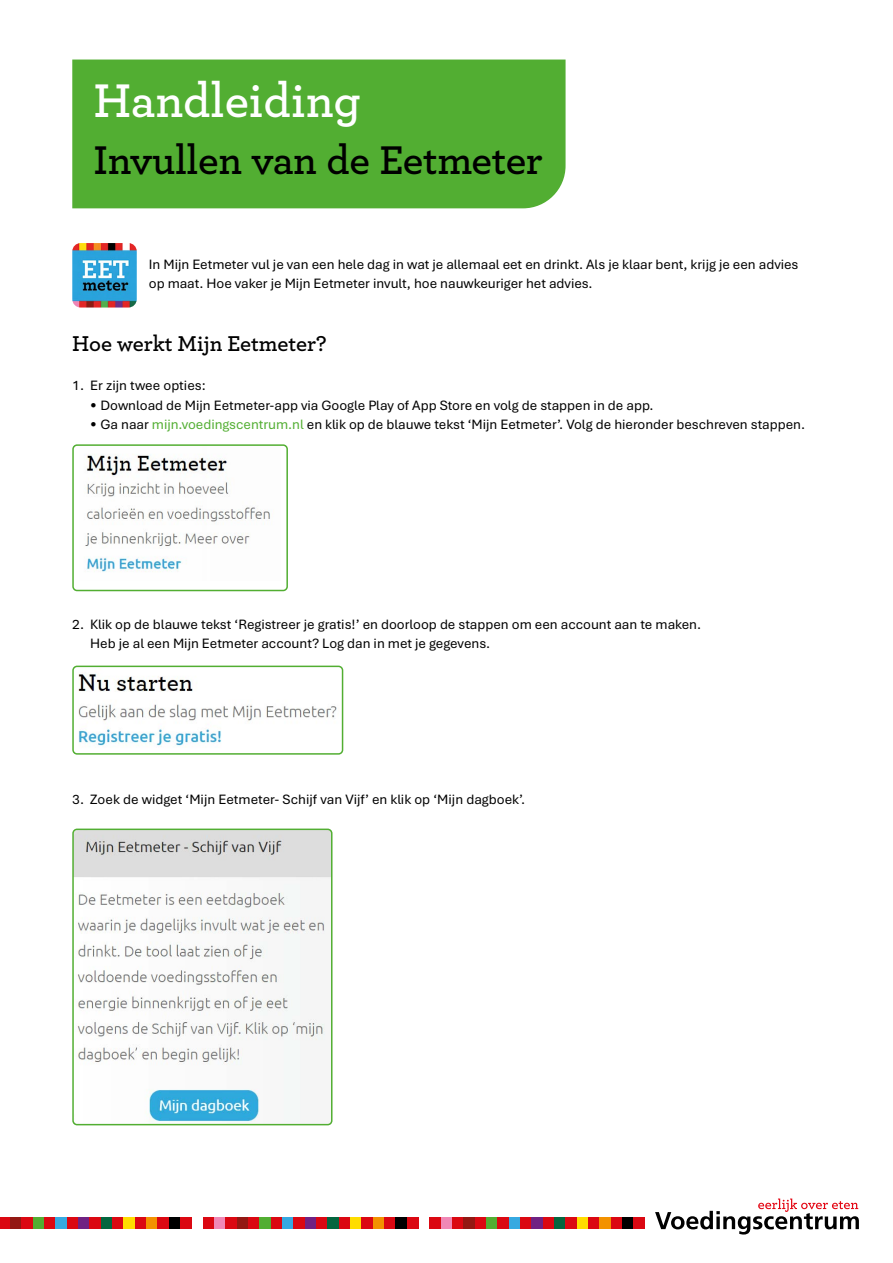
<style>
.page{position:relative;width:893px;height:1263px;background:#fff}
.page>*{position:absolute;margin:0;border:0;box-sizing:border-box;transform-origin:0 0}
.t1{font:600 49.5px "Archer";color:#fff}
.t2{font:600 42px "Archer";letter-spacing:-.01em;color:#000}
.t3{font:600 22.5px "Archer";color:#000}
.t4{font:14.25px/19.5px "Bierstadt";color:#000}
.s1{color:#52ae32}
</style>
<div class="page">
<img style="left:85px;top:454px;width:185px;height:118px">
<div style="left:72px;top:444px;width:216px;height:147px;border:2px solid #52ae32;border-radius:4px"></div>
<img style="left:78px;top:673px;width:259px;height:74px">
<div style="left:72px;top:666px;width:271px;height:89px;border:2px solid #52ae32;border-radius:4px"></div>
<img style="left:75px;top:831px;width:257px;height:294px">
<div style="left:72px;top:828px;width:260px;height:297px;border:2px solid #52ae32;border-radius:4px"></div>
<div style="left:430px;top:1217px;width:11px;height:11px;background:#db0812"></div>
<div style="left:441px;top:1217px;width:11px;height:11px;background:#f088b6"></div>
<div style="left:452px;top:1217px;width:12px;height:11px;background:#db0812"></div>
<div style="left:464px;top:1217px;width:11px;height:11px;background:#931813"></div>
<div style="left:475px;top:1217px;width:11px;height:11px;background:#db0812"></div>
<div style="left:486px;top:1217px;width:12px;height:11px;background:#52ae32"></div>
<div style="left:498px;top:1217px;width:11px;height:11px;background:#db0812"></div>
<div style="left:509px;top:1217px;width:11px;height:11px;background:#36a9e1"></div>
<div style="left:520px;top:1217px;width:12px;height:11px;background:#db0812"></div>
<div style="left:532px;top:1217px;width:11px;height:11px;background:#702283"></div>
<div style="left:543px;top:1217px;width:11px;height:11px;background:#db0812"></div>
<div style="left:554px;top:1217px;width:12px;height:11px;background:#04663f"></div>
<div style="left:566px;top:1217px;width:11px;height:11px;background:#db0812"></div>
<div style="left:577px;top:1217px;width:11px;height:11px;background:#fd0"></div>
<div style="left:588px;top:1217px;width:12px;height:11px;background:#db0812"></div>
<div style="left:600px;top:1217px;width:11px;height:11px;background:#f39200"></div>
<div style="left:611px;top:1217px;width:11px;height:11px;background:#db0812"></div>
<div style="left:622px;top:1217px;width:12px;height:11px;background:#000"></div>
<div style="left:634px;top:1217px;width:11px;height:11px;background:#db0812"></div>
<div style="left:203px;top:1217px;width:11px;height:11px;background:#db0812"></div>
<div style="left:214px;top:1217px;width:12px;height:11px;background:#f088b6"></div>
<div style="left:226px;top:1217px;width:11px;height:11px;background:#db0812"></div>
<div style="left:237px;top:1217px;width:11px;height:11px;background:#931813"></div>
<div style="left:248px;top:1217px;width:12px;height:11px;background:#db0812"></div>
<div style="left:260px;top:1217px;width:11px;height:11px;background:#52ae32"></div>
<div style="left:271px;top:1217px;width:11px;height:11px;background:#db0812"></div>
<div style="left:282px;top:1217px;width:12px;height:11px;background:#36a9e1"></div>
<div style="left:294px;top:1217px;width:11px;height:11px;background:#db0812"></div>
<div style="left:305px;top:1217px;width:11px;height:11px;background:#702283"></div>
<div style="left:316px;top:1217px;width:12px;height:11px;background:#db0812"></div>
<div style="left:328px;top:1217px;width:11px;height:11px;background:#04663f"></div>
<div style="left:339px;top:1217px;width:11px;height:11px;background:#db0812"></div>
<div style="left:350px;top:1217px;width:12px;height:11px;background:#fd0"></div>
<div style="left:362px;top:1217px;width:11px;height:11px;background:#db0812"></div>
<div style="left:373px;top:1217px;width:11px;height:11px;background:#f39200"></div>
<div style="left:384px;top:1217px;width:12px;height:11px;background:#db0812"></div>
<div style="left:396px;top:1217px;width:11px;height:11px;background:#000"></div>
<div style="left:407px;top:1217px;width:11px;height:11px;background:#db0812"></div>
<div style="left:0;top:1217px;width:10px;height:11px;background:#db0812"></div>
<div style="left:10px;top:1217px;width:12px;height:11px;background:#931813"></div>
<div style="left:22px;top:1217px;width:11px;height:11px;background:#db0812"></div>
<div style="left:33px;top:1217px;width:11px;height:11px;background:#52ae32"></div>
<div style="left:44px;top:1217px;width:12px;height:11px;background:#db0812"></div>
<div style="left:56px;top:1217px;width:11px;height:11px;background:#36a9e1"></div>
<div style="left:67px;top:1217px;width:11px;height:11px;background:#db0812"></div>
<div style="left:78px;top:1217px;width:12px;height:11px;background:#702283"></div>
<div style="left:90px;top:1217px;width:11px;height:11px;background:#db0812"></div>
<div style="left:101px;top:1217px;width:11px;height:11px;background:#04663f"></div>
<div style="left:112px;top:1217px;width:12px;height:11px;background:#db0812"></div>
<div style="left:124px;top:1217px;width:11px;height:11px;background:#fd0"></div>
<div style="left:135px;top:1217px;width:11px;height:11px;background:#db0812"></div>
<div style="left:146px;top:1217px;width:12px;height:11px;background:#f39200"></div>
<div style="left:158px;top:1217px;width:11px;height:11px;background:#db0812"></div>
<div style="left:169px;top:1217px;width:11px;height:11px;background:#000"></div>
<div style="left:180px;top:1217px;width:12px;height:11px;background:#db0812"></div>
<svg style="left:655px;top:1198px;width:204px;height:36px"></svg>
<div style="left:72px;top:60px;width:494px;height:148px;background:#52ae32"></div>
<img style="left:72px;top:243px;width:65px;height:65px">
<h1 class="t1" style="left:94px;top:64px;width:269px">Handleiding</h1>
<h2 class="t2" style="left:94px;top:129px;width:451px">Invullen van de Eetmeter</h2>
<p class="t4" style="left:149px;top:254px;width:651px">In Mijn Eetmeter vul je van een hele dag in wat je allemaal eet en drinkt. Als je klaar bent, krijg je een advies op maat. Hoe vaker je Mijn Eetmeter invult, hoe nauwkeuriger het advies.</p>
<h3 class="t3" style="left:72px;top:327px;width:256px">Hoe werkt Mijn Eetmeter?</h3>
<p class="t4" style="left:72px;top:376px;width:135px">1. Er zijn twee opties:</p>
<p class="t4" style="left:90px;top:395px;width:565px">• Download de Mijn Eetmeter-app via Google Play of App Store en volg de stappen in de app.</p>
<p class="t4" style="left:90px;top:415px;width:716px">• Ga naar <span class="s1">mijn.voedingscentrum.nl</span> en klik op de blauwe tekst ‘Mijn Eetmeter’. Volg de hieronder beschreven stappen.</p>
<p class="t4" style="left:90px;top:614px;width:612px;text-indent:-18px">2. Klik op de blauwe tekst ‘Registreer je gratis!’ en doorloop de stappen om een account aan te maken.<br>Heb je al een Mijn Eetmeter account? Log dan in met je gegevens.</p>
<p class="t4" style="left:72px;top:790px;width:455px">3. Zoek de widget ‘Mijn Eetmeter- Schijf van Vijf’ en klik op ‘Mijn dagboek’.</p>
</div>
